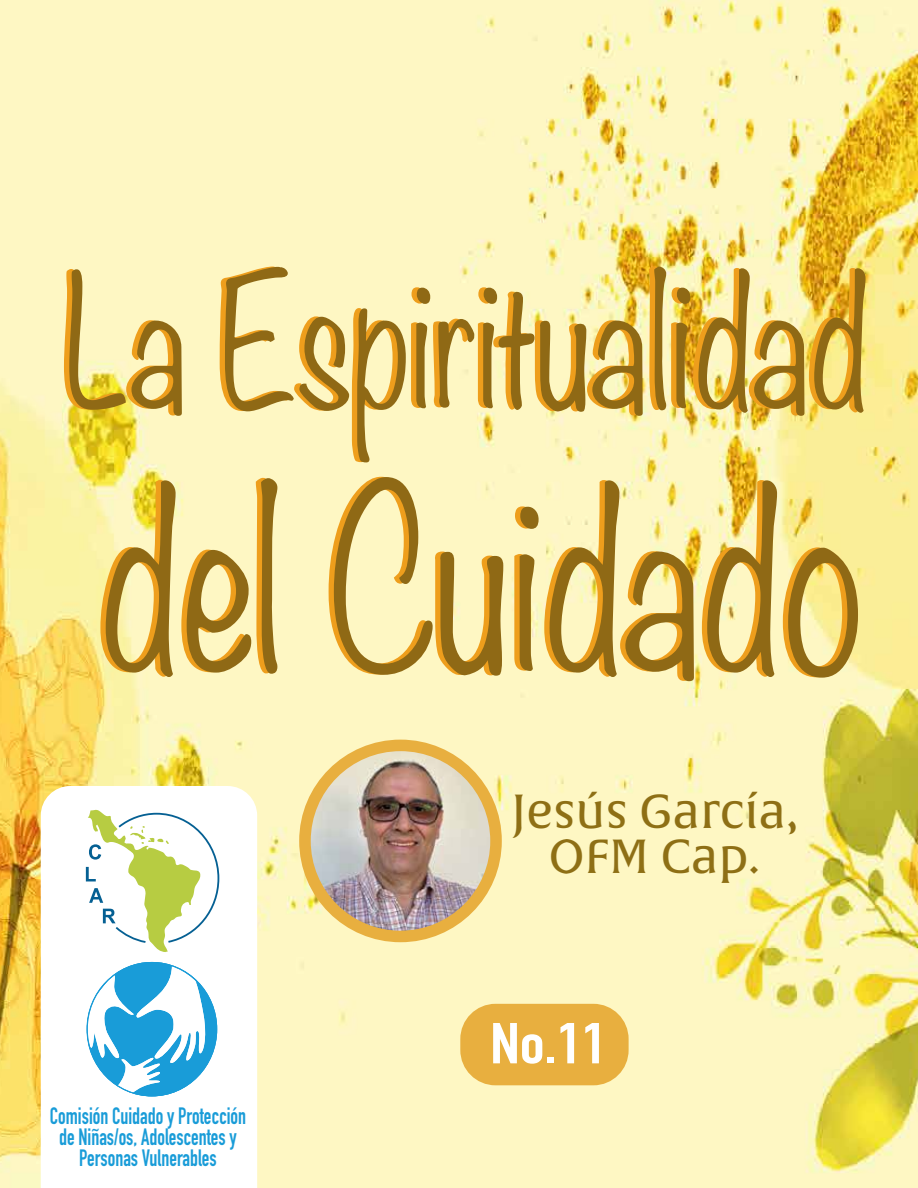
<style>
.page{position:relative;width:918px;height:1188px;background:#fff}
.page>*{position:absolute;margin:0;border:0;box-sizing:border-box;transform-origin:0 0}
.t1{font:300 221.55px "Noteworthy";color:#8f6915;scale:.8 1}
.t2{font:300 162.75px "Noteworthy";color:#8f6915;scale:.8 1}
.t3{font:700 56.7px "DIN Condensed";color:#fff;scale:1.18 1}
.t4{font:46.95px/45px "Alverata Irregular";color:#8e6f15;text-align:center}
.t5{font:700 23.25px/21px "DIN Condensed";color:#199cd8;text-align:center;scale:.88 1}
</style>
<div class="page">
<img style="left:0;top:0;width:918px;height:1188px">
<svg style="left:41px;top:786px;width:216px;height:402px"></svg>
<svg style="left:86px;top:809px;width:134px;height:143px"></svg>
<div style="left:87px;top:962px;width:129px;height:134px;background:#199cd8;border-radius:50%"></div>
<svg style="left:86px;top:966px;width:122px;height:127px"></svg>
<div style="left:299px;top:740px;width:203px;height:202px;border:15px solid #e8af3f;border-radius:50%"></div>
<img style="left:311px;top:751px;width:179px;height:180px;border-radius:90px">
<div style="left:460px;top:1004px;width:169px;height:81px;background:#e8af3f;border-radius:35px"></div>
<h2 class="t2" style="left:66px;top:200px;width:1006px">La Espiritualidad</h2>
<h1 class="t1" style="left:100px;top:387px;width:956px">del Cuidado</h1>
<h3 class="t4" style="left:511px;top:791px;width:288px">Jesús García,<br>OFM Cap.</h3>
<p class="t5" style="left:50px;top:1105px;width:224px">Comisión Cuidado y Protección de Niñas/os, Adolescentes y<br>Personas Vulnerables</p>
<h3 class="t3" style="left:490px;top:1005px;width:100px">No.11</h3>
</div>
